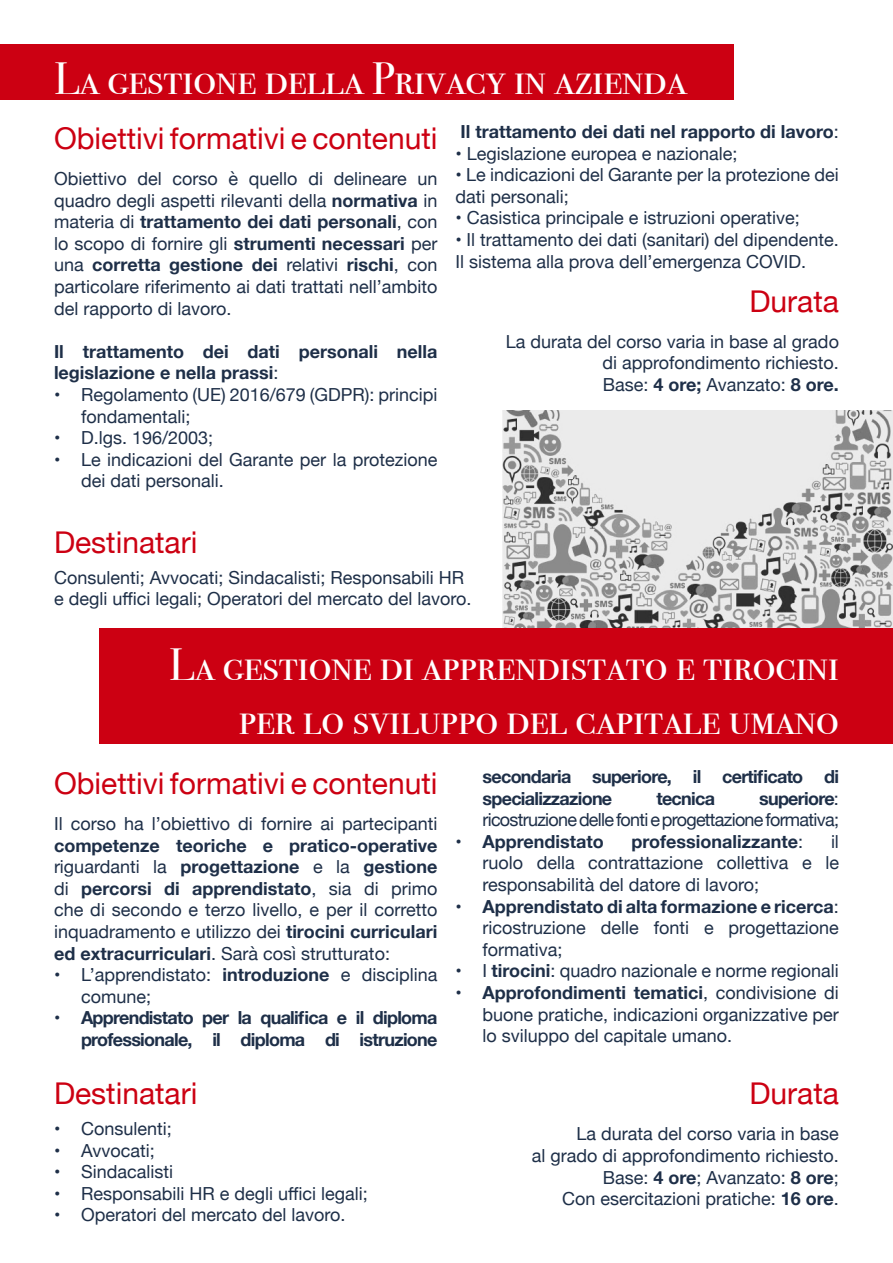
<style>
.page{position:relative;width:893px;height:1263px;background:#fff}
.page>*{position:absolute;margin:0;border:0;box-sizing:border-box;transform-origin:0 0}
.t1{font:45px/54px "Bodoni Svty Two SCITCTT";color:#fff;text-align:right}
.t2{font:30px "Helvetica Neue";color:#cc0012}
.t3{font:18px/21.6px "Helvetica Neue";color:#1e2f48}
.t4{font:700 18px/21.6px "Helvetica Neue";color:#1e2f48}
.t5{font:700 18px/21.6px "Helvetica Neue";letter-spacing:-.04em;color:#1e2f48;text-align:right}
.t6{font:18px/21.6px "Helvetica Neue";letter-spacing:-.04em;color:#1e2f48;text-align:right}
.s1{font-weight:700}
.s2{font-weight:400}
</style>
<div class="page">
<img style="left:502px;top:410px;width:391px;height:219px">
<div style="left:0;top:45px;width:733px;height:55px;background:#cc0012"></div>
<div style="left:100px;top:629px;width:793px;height:115px;background:#cc0012"></div>
<h1 class="t1" style="left:54px;top:51px;width:634px">La gestione della Privacy in azienda</h1>
<h2 class="t2" style="left:54px;top:117px;width:385px">Obiettivi formativi e contenuti</h2>
<p class="t3" style="left:54px;top:169px;width:385px;text-align:justify">Obiettivo del corso è quello di delineare un quadro degli aspetti rilevanti della <span class="s1">normativa</span> in materia di <span class="s1">trattamento dei dati personali</span>, con lo scopo di fornire gli <span class="s1">strumenti necessari</span> per una <span class="s1">corretta gestione dei</span> relativi <span class="s1">rischi</span>, con particolare riferimento ai dati trattati nell’ambito del rapporto di lavoro.</p>
<p class="t4" style="left:54px;top:341px;width:385px">Il trattamento dei dati personali nella legislazione e nella prassi<span class="s2">:</span></p>
<p class="t3" style="left:81px;top:385px;width:358px;text-indent:-27px">• Regolamento (UE) 2016/679 (GDPR): principi fondamentali;</p>
<p class="t3" style="left:54px;top:428px;width:161px">• D.lgs. 196/2003;</p>
<p class="t3" style="left:81px;top:450px;width:358px;text-indent:-27px">• Le indicazioni del Garante per la protezione dei dati personali.</p>
<p class="t4" style="left:460px;top:121px;width:380px">Il trattamento dei dati nel rapporto di lavoro<span class="s2">:</span></p>
<p class="t3" style="left:455px;top:143px;width:283px">• Legislazione europea e nazionale;</p>
<p class="t3" style="left:455px;top:165px;width:385px">• Le indicazioni del Garante per la protezione dei dati personali;</p>
<p class="t3" style="left:455px;top:208px;width:346px">• Casistica principale e istruzioni operative;</p>
<p class="t3" style="left:455px;top:230px;width:385px">• Il trattamento dei dati (sanitari) del dipendente.<br>Il sistema alla prova dell’emergenza COVID.</p>
<h2 class="t2" style="left:749px;top:279px;width:91px">Durata</h2>
<p class="t3" style="left:603px;top:331px;width:238px;text-align:justify;text-indent:-97px">La durata del corso varia in base al grado di approfondimento richiesto.<br>Base: <span class="s1">4 ore;</span> Avanzato: <span class="s1">8 ore.</span></p>
<h2 class="t2" style="left:54px;top:521px;width:145px">Destinatari</h2>
<p class="t3" style="left:54px;top:567px;width:419px">Consulenti; Avvocati; Sindacalisti; Responsabili HR e degli uffici legali; Operatori del mercato del lavoro.</p>
<h1 class="t1" style="left:169px;top:638px;width:671px">La gestione di apprendistato e tirocini per lo sviluppo del capitale umano</h1>
<h2 class="t2" style="left:54px;top:762px;width:385px">Obiettivi formativi e contenuti</h2>
<p class="t3" style="left:54px;top:814px;width:385px">Il corso ha l’obiettivo di fornire ai partecipanti</p>
<p class="t4" style="left:54px;top:835px;width:385px;text-align:justify">competenze teoriche e pratico-operative <span class="s2">riguardanti la</span> progettazione <span class="s2">e la</span> gestione <span class="s2">di</span> percorsi di apprendistato<span class="s2">, sia di primo che di secondo e terzo livello, e per il corretto inquadramento e utilizzo dei</span> tirocini curriculari ed extracurriculari<span class="s2">. Sarà così strutturato:</span></p>
<p class="t3" style="left:81px;top:965px;width:358px;text-indent:-27px">• L’apprendistato: <span class="s1">introduzione</span> e disciplina comune;</p>
<p class="t5" style="left:54px;top:1008px;width:385px">• Apprendistato per la qualifica e il diploma professionale, il diploma di istruzione</p>
<p class="t5" style="left:482px;top:766px;width:358px;text-align:left">secondaria superiore, il certificato di specializzazione</p>
<p class="t6" style="left:482px;top:788px;width:358px"><span class="s1">superiore</span>:<br>ricostruzione delle fonti e progettazione formativa;</p>
<p class="t4" style="left:455px;top:831px;width:150px">• Apprendistato</p>
<p class="t4" style="left:632px;top:831px;width:173px">professionalizzante<span class="s2">:</span></p>
<p class="t5" style="left:656px;top:788px;width:60px">tecnica</p>
<p class="t3" style="left:482px;top:832px;width:358px;text-align:justify;text-indent:348px">il ruolo della contrattazione collettiva e le responsabilità del datore di lavoro;</p>
<p class="t3" style="left:482px;top:896px;width:358px;text-align:justify;text-indent:-27px"><span class="s1">• Apprendistato di alta formazione e ricerca</span>: ricostruzione delle fonti e progettazione formativa;</p>
<p class="t3" style="left:455px;top:961px;width:385px">• I <span class="s1">tirocini</span>: quadro nazionale e norme regionali</p>
<p class="t3" style="left:482px;top:983px;width:358px;text-align:justify;text-indent:-27px"><span class="s1">• Approfondimenti tematici</span>, condivisione di buone pratiche, indicazioni organizzative per lo sviluppo del capitale umano.</p>
<h2 class="t2" style="left:749px;top:1072px;width:91px">Durata</h2>
<p class="t3" style="left:532px;top:1124px;width:309px;text-align:right">La durata del corso varia in base<br>al grado di approfondimento richiesto.<br>Base: <span class="s1">4 ore</span>; Avanzato: <span class="s1">8 ore</span>;<br>Con esercitazioni pratiche: <span class="s1">16 ore</span>.</p>
<h2 class="t2" style="left:54px;top:1072px;width:145px">Destinatari</h2>
<p class="t3" style="left:54px;top:1119px;width:119px">• Consulenti;</p>
<p class="t3" style="left:54px;top:1140px;width:102px">• Avvocati;</p>
<p class="t3" style="left:54px;top:1162px;width:120px">• Sindacalisti</p>
<p class="t3" style="left:54px;top:1183px;width:315px">• Responsabili HR e degli uffici legali;</p>
<p class="t3" style="left:54px;top:1205px;width:293px">• Operatori del mercato del lavoro.</p>
</div>
